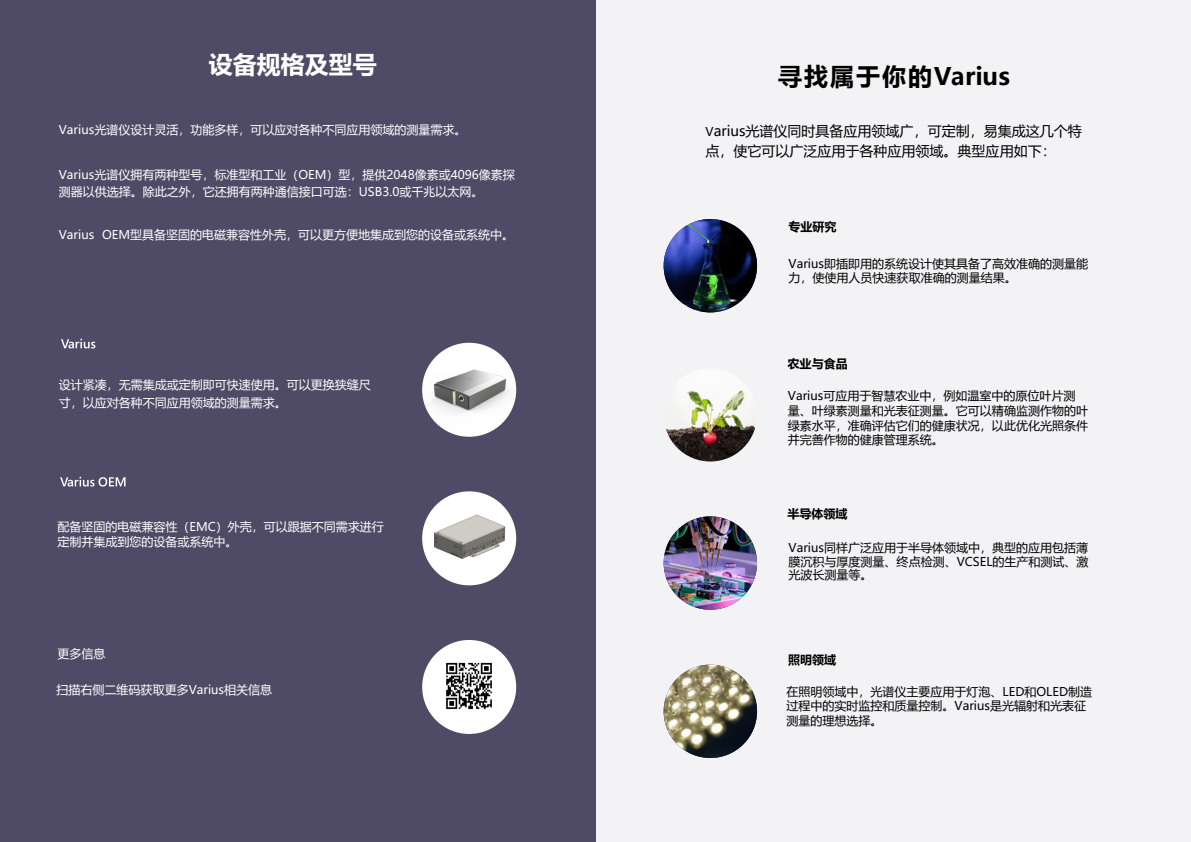
<style>
.page{position:relative;width:1191px;height:842px;background:#fff}
.page>*{position:absolute;margin:0;border:0;box-sizing:border-box;transform-origin:0 0}
.t1{font:700 24px "Microsoft Ya Hei";letter-spacing:.085em;color:#000}
.t2{font:700 24px "Microsoft Ya Hei";color:#fff}
.t3{font:14px/19.5px "Microsoft Ya Hei";color:#000}
.t4{font:12px/16.8px "Microsoft Ya Hei";color:#fff}
.t5{font:12px/14.4px "Microsoft Ya Hei";color:#000}
.t6{font:700 12px "Microsoft Ya Hei";color:#000}
.s1{font-size:12px}
</style>
<div class="page">
<div style="left:0;top:0;width:595px;height:842px;background:#4f4b66"></div>
<div style="left:422px;top:343px;width:94px;height:94px;background:#fff;border-radius:50%"></div>
<img style="left:422px;top:356px;width:94px;height:73px">
<svg style="left:61px;top:339px;width:34px;height:9px"></svg>
<div style="left:422px;top:491px;width:94px;height:94px;background:#fff;border-radius:50%"></div>
<img style="left:434px;top:514px;width:71px;height:45px">
<svg style="left:60px;top:477px;width:65px;height:10px"></svg>
<div style="left:422px;top:640px;width:94px;height:94px;background:#fff;border-radius:50%"></div>
<img style="left:446px;top:662px;width:46px;height:48px">
<div style="left:598px;top:0;width:593px;height:842px;background:#f3f3f6"></div>
<img style="left:663px;top:219px;width:94px;height:93px;border-radius:47px">
<img style="left:663px;top:368px;width:94px;height:93px;border-radius:47px">
<img style="left:663px;top:516px;width:94px;height:94px;border-radius:47px">
<img style="left:663px;top:665px;width:94px;height:93px;border-radius:47px">
<h1 class="t2" style="left:209px;top:47px;width:169px">设备规格及型号</h1>
<p class="t4" style="left:59px;top:121px;width:409px">Varius光谱仪设计灵活，功能多样，可以应对各种不同应用领域的测量需求。</p>
<p class="t4" style="left:59px;top:166px;width:457px">Varius光谱仪拥有两种型号，标准型和工业（OEM）型，提供2048像素或4096像素探测器以供选择。除此之外，它还拥有两种通信接口可选：USB3.0或千兆以太网。</p>
<p class="t4" style="left:59px;top:226px;width:457px">Varius OEM型具备坚固的电磁兼容性外壳，可以更方便地集成到您的设备或系统中。</p>
<p class="t4" style="left:59px;top:376px;width:313px;line-height:18px">设计紧凑，无需集成或定制即可快速使用。可以更换狭缝尺寸，以应对各种不同应用领域的测量需求。</p>
<p class="t4" style="left:57px;top:518px;width:328px;line-height:15.6px">配备坚固的电磁兼容性（EMC）外壳，可以跟据不同需求进行定制并集成到您的设备或系统中。</p>
<p class="t4" style="left:57px;top:645px;width:49px">更多信息</p>
<p class="t4" style="left:57px;top:681px;width:217px">扫描右侧二维码获取更多Varius相关信息</p>
<h1 class="t1" style="left:778px;top:60px;width:233px">寻找属于你的Varius</h1>
<p class="t3" style="left:705px;top:121px;width:378px"><span class="s1">V</span>arius光谱仪同时具备应用领域广，可定制，易集成这几个特点，使它可以广泛应用于各种应用领域。典型应用如下：</p>
<p class="t6" style="left:788px;top:218px;width:49px">专业研究</p>
<p class="t5" style="left:788px;top:256px;width:301px">Varius即插即用的系统设计使其具备了高效准确的测量能力，使使用人员快速获取准确的测量结果。</p>
<p class="t6" style="left:787px;top:355px;width:61px">农业与食品</p>
<p class="t5" style="left:788px;top:388px;width:302px;line-height:14.8px">Varius可应用于智慧农业中，例如温室中的原位叶片测量、叶绿素测量和光表征测量。它可以精确监测作物的叶绿素水平，准确评估它们的健康状况，以此优化光照条件并完善作物的健康管理系统。</p>
<p class="t6" style="left:787px;top:505px;width:61px">半导体领域</p>
<p class="t5" style="left:788px;top:540px;width:301px;line-height:13.8px;text-align:justify">Varius同样广泛应用于半导体领域中，典型的应用包括薄膜沉积与厚度测量、终点检测、VCSEL的生产和测试、激光波长测量等。</p>
<p class="t6" style="left:788px;top:651px;width:49px">照明领域</p>
<p class="t5" style="left:786px;top:684px;width:307px">在照明领域中，光谱仪主要应用于灯泡、LED和OLED制造过程中的实时监控和质量控制。Varius是光辐射和光表征测量的理想选择。</p>
</div>
